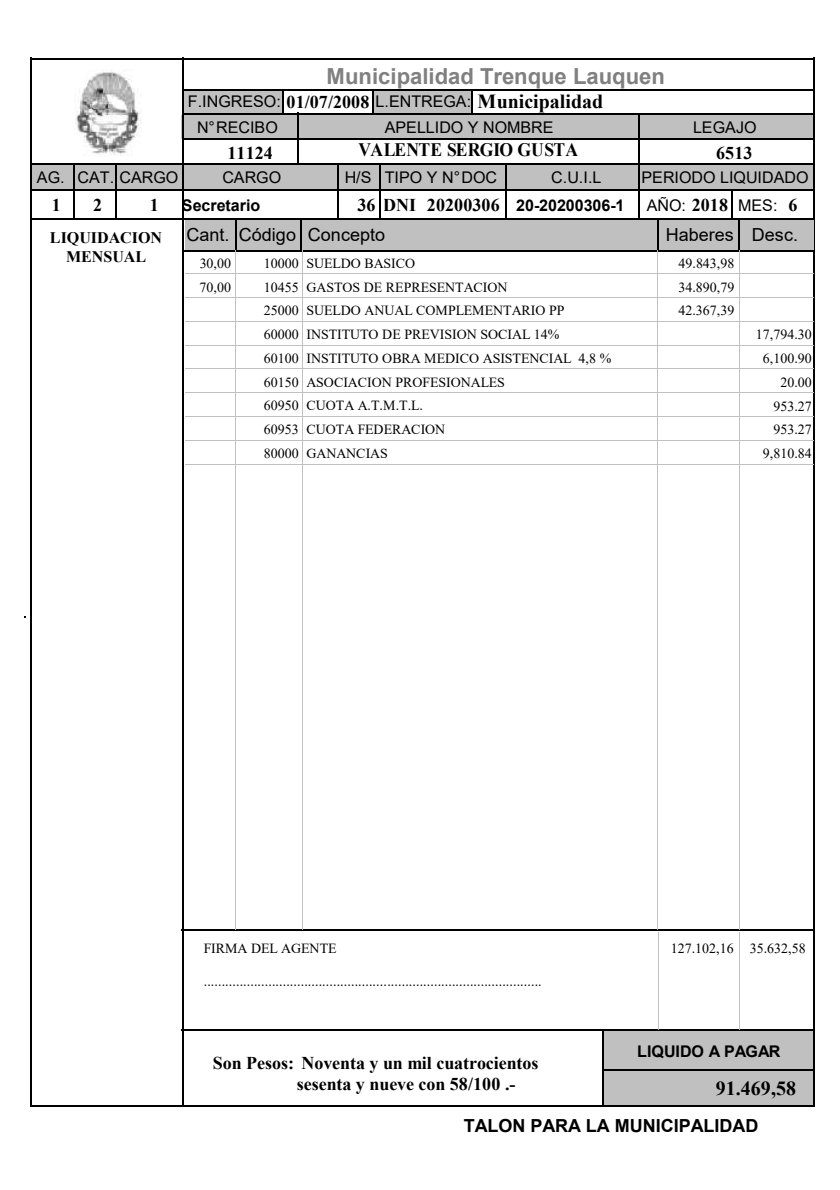
<style>
.page{position:relative;width:840px;height:1190px;background:#fff}
.page>*{position:absolute;margin:0;border:0;box-sizing:border-box;transform-origin:0 0}
.t1{font:700 22px "Arial";color:#808080}
.t2{font:700 20px "Times New Roman";color:#000}
.t3{font:700 19px "Times New Roman";letter-spacing:-.015em;color:#000;scale:.93 1}
.t4{font:700 18px/20.8px "Times New Roman";color:#000}
.t5{font:18px "Arial";letter-spacing:.005em;color:#000}
.t6{font:700 18px "Arial";color:#000}
.t7{font:16px/28px "Arial";color:#000}
.t8{font:700 16px "Arial";letter-spacing:-.005em;color:#000}
.t9{font:700 16px/19px "Times New Roman";letter-spacing:-.005em;color:#000;text-align:center}
.t10{font:14px "Times New Roman";color:#000}
.s1{font-family:"Times New Roman";font-weight:700;font-size:18px}
</style>
<div class="page">
<div style="left:372px;top:91px;width:99px;height:22px;background:#c0c0c0"></div>
<div style="left:183px;top:90px;width:101px;height:23px;background:#c0c0c0"></div>
<div style="left:603px;top:1029px;width:211px;height:78px;background:#c0c0c0"></div>
<div style="left:182px;top:115px;width:632px;height:23px;background:#c0c0c0"></div>
<div style="left:30px;top:163px;width:784px;height:26px;background:#c0c0c0"></div>
<hr style="left:30px;top:58px;width:785px;height:2px;background:#000">
<hr style="left:813px;top:58px;width:2px;height:1049px;background:#000">
<hr style="left:30px;top:1105px;width:785px;height:2px;background:#000">
<hr style="left:30px;top:58px;width:2px;height:1049px;background:#000">
<hr style="left:30px;top:163px;width:784px;height:2px;background:#000">
<hr style="left:182px;top:113px;width:633px;height:1px;background:#000">
<hr style="left:297px;top:113px;width:2px;height:50px;background:#000">
<hr style="left:30px;top:189px;width:784px;height:2px;background:#000">
<hr style="left:30px;top:218px;width:785px;height:2px;background:#000">
<hr style="left:379px;top:164px;width:2px;height:55px;background:#000">
<hr style="left:73px;top:164px;width:2px;height:55px;background:#000">
<hr style="left:115px;top:164px;width:2px;height:55px;background:#000">
<hr style="left:182px;top:930px;width:632px;height:1px;background:#000">
<hr style="left:182px;top:1029px;width:632px;height:2px;background:#000">
<hr style="left:603px;top:1069px;width:211px;height:2px;background:#000">
<hr style="left:337px;top:164px;width:2px;height:55px;background:#000">
<hr style="left:182px;top:58px;width:2px;height:1048px;background:#000">
<hr style="left:731px;top:191px;width:2px;height:29px;background:#000">
<hr style="left:505px;top:163px;width:2px;height:56px;background:#000">
<hr style="left:658px;top:932px;width:1px;height:97px;background:#c0c0c0">
<hr style="left:739px;top:932px;width:1px;height:97px;background:#c0c0c0">
<hr style="left:602px;top:1029px;width:2px;height:76px;background:#000">
<hr style="left:638px;top:114px;width:2px;height:104px;background:#000">
<hr style="left:183px;top:90px;width:631px;height:1px;background:#000">
<hr style="left:183px;top:138px;width:632px;height:2px;background:#000">
<hr style="left:372px;top:91px;width:2px;height:22px;background:#000">
<hr style="left:282px;top:91px;width:2px;height:22px;background:#000">
<hr style="left:471px;top:91px;width:2px;height:22px;background:#000">
<div style="left:185px;top:221px;width:628px;height:29px;background:#c0c0c0"></div>
<hr style="left:657px;top:221px;width:2px;height:29px;background:#000">
<hr style="left:738px;top:219px;width:2px;height:31px;background:#000">
<hr style="left:182px;top:250px;width:632px;height:2px;background:#000">
<hr style="left:235px;top:250px;width:1px;height:680px;background:#c0c0c0">
<hr style="left:302px;top:250px;width:1px;height:680px;background:#c0c0c0">
<hr style="left:300px;top:219px;width:2px;height:31px;background:#000">
<hr style="left:235px;top:219px;width:2px;height:31px;background:#000">
<hr style="left:657px;top:250px;width:1px;height:680px;background:#c0c0c0">
<hr style="left:739px;top:250px;width:1px;height:680px;background:#c0c0c0">
<hr style="left:185px;top:464px;width:628px;height:1px;background:#c0c0c0">
<hr style="left:185px;top:440px;width:628px;height:1px;background:#c0c0c0">
<hr style="left:185px;top:416px;width:628px;height:1px;background:#c0c0c0">
<hr style="left:185px;top:392px;width:628px;height:1px;background:#c0c0c0">
<hr style="left:185px;top:368px;width:628px;height:1px;background:#c0c0c0">
<hr style="left:185px;top:345px;width:628px;height:1px;background:#c0c0c0">
<hr style="left:185px;top:321px;width:628px;height:1px;background:#c0c0c0">
<hr style="left:185px;top:297px;width:628px;height:1px;background:#c0c0c0">
<hr style="left:185px;top:273px;width:628px;height:1px;background:#c0c0c0">
<img style="left:75px;top:72px;width:67px;height:84px">
<h1 class="t1" style="left:327px;top:61px;width:340px">Municipalidad Trenque Lauquen</h1>
<p class="t7" style="left:188px;top:87px;width:285px">F.INGRESO: <span class="s1">01/07/2008</span> L.ENTREGA:</p>
<h2 class="t2" style="left:478px;top:86px;width:127px">Municipalidad</h2>
<p class="t7" style="left:197px;top:113px;width:82px">N°RECIBO</p>
<p class="t7" style="left:385px;top:113px;width:170px">APELLIDO Y NOMBRE</p>
<p class="t7" style="left:693px;top:113px;width:65px">LEGAJO</p>
<h3 class="t3" style="left:359px;top:136px;width:238px">VALENTE SERGIO GUSTA</h3>
<p class="t4" style="left:228px;top:142px;width:47px">11124</p>
<p class="t4" style="left:716px;top:142px;width:38px">6513</p>
<p class="t7" style="left:37px;top:163px;width:143px">AG. CAT. CARGO</p>
<p class="t7" style="left:345px;top:163px;width:28px">H/S</p>
<p class="t7" style="left:551px;top:163px;width:52px">C.U.I.L</p>
<p class="t4" style="left:52px;top:194px;width:11px">1</p>
<p class="t4" style="left:93px;top:194px;width:11px">2</p>
<p class="t4" style="left:150px;top:194px;width:11px">1</p>
<p class="t4" style="left:357px;top:194px;width:144px">36 DNI 20200306</p>
<p class="t7" style="left:222px;top:163px;width:60px">CARGO</p>
<p class="t7" style="left:385px;top:163px;width:114px">TIPO Y N°DOC</p>
<p class="t8" style="left:182px;top:194px;width:80px">Secretario</p>
<p class="t8" style="left:516px;top:194px;width:110px">20-20200306-1</p>
<p class="t7" style="left:647px;top:163px;width:163px;text-indent:-5px">PERIODO LIQUIDADO<br>AÑO:</p>
<p class="t4" style="left:692px;top:194px;width:38px">2018</p>
<p class="t7" style="left:738px;top:191px;width:61px">MES: <span class="s1">6</span></p>
<p class="t9" style="left:50px;top:228px;width:114px">LIQUIDACION<br>MENSUAL</p>
<p class="t5" style="left:186px;top:222px;width:200px">Cant. Código Concepto</p>
<p class="t5" style="left:666px;top:223px;width:134px">Haberes Desc.</p>
<p class="t10" style="left:200px;top:253px;width:33px">30,00</p>
<p class="t10" style="left:264px;top:253px;width:153px">10000 SUELDO BASICO</p>
<p class="t10" style="left:678px;top:253px;width:57px">49.843,98</p>
<p class="t10" style="left:200px;top:277px;width:33px">70,00</p>
<p class="t10" style="left:264px;top:277px;width:245px">10455 GASTOS DE REPRESENTACION</p>
<p class="t10" style="left:678px;top:277px;width:57px">34.890,79</p>
<p class="t10" style="left:264px;top:301px;width:302px">25000 SUELDO ANUAL COMPLEMENTARIO PP</p>
<p class="t10" style="left:678px;top:301px;width:57px">42.367,39</p>
<p class="t10" style="left:264px;top:325px;width:297px">60000 INSTITUTO DE PREVISION SOCIAL 14%</p>
<p class="t10" style="left:756px;top:325px;width:57px">17,794.30</p>
<p class="t10" style="left:264px;top:348px;width:349px">60100 INSTITUTO OBRA MEDICO ASISTENCIAL 4,8 %</p>
<p class="t10" style="left:763px;top:349px;width:50px">6,100.90</p>
<p class="t10" style="left:264px;top:372px;width:243px">60150 ASOCIACION PROFESIONALES</p>
<p class="t10" style="left:780px;top:372px;width:33px">20.00</p>
<p class="t10" style="left:264px;top:396px;width:160px">60950 CUOTA A.T.M.T.L.</p>
<p class="t10" style="left:773px;top:396px;width:40px">953.27</p>
<p class="t10" style="left:264px;top:420px;width:183px">60953 CUOTA FEDERACION</p>
<p class="t10" style="left:773px;top:420px;width:40px">953.27</p>
<p class="t10" style="left:264px;top:444px;width:125px">80000 GANANCIAS</p>
<p class="t10" style="left:763px;top:444px;width:50px">9,810.84</p>
<p class="t10" style="left:204px;top:938px;width:134px">FIRMA DEL AGENTE</p>
<p class="t10" style="left:204px;top:972px;width:339px">..............................................................................................</p>
<p class="t4" style="left:297px;top:1052px;width:243px;text-indent:-84px">Son Pesos: Noventa y un mil cuatrocientos sesenta y nueve con 58/100 .-</p>
<p class="t10" style="left:671px;top:938px;width:136px">127.102,16 35.632,58</p>
<p class="t8" style="left:637px;top:1041px;width:145px">LIQUIDO A PAGAR</p>
<h2 class="t2" style="left:716px;top:1074px;width:82px">91.469,58</h2>
<p class="t6" style="left:464px;top:1113px;width:296px">TALON PARA LA MUNICIPALIDAD</p>
</div>
